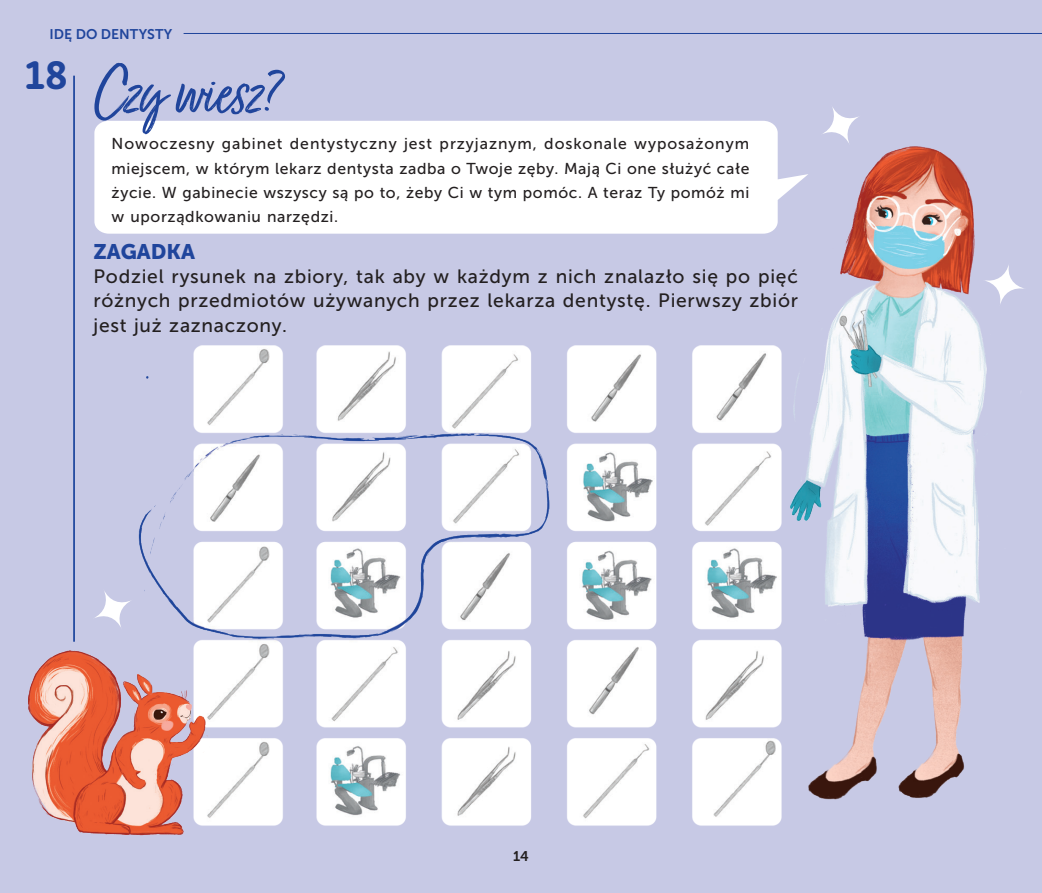
<style>
.page{position:relative;width:1042px;height:893px;background:#c7c9e5}
.page>*{position:absolute;margin:0;border:0;box-sizing:border-box;transform-origin:0 0}
.t1{font:78.75px "Turbinado Light Pro";letter-spacing:-.01em;color:#20459c}
.t2{font:700 42px "Clone Rounded";color:#20459c}
.t3{font:21px "Museo Sans 900";color:#20459c}
.t4{font:19.25px/24.3px "Museo Sans 500";letter-spacing:.04em;color:#231f20;text-align:justify}
.t5{font:15.75px/24.3px "Museo Sans 500";letter-spacing:.04em;color:#231f20;text-align:justify}
.t6{font:14px "Museo Sans 700";color:#20459c}
.t7{font:14px "Museo Sans 700";color:#231f20}
</style>
<div class="page">
<hr style="left:184px;top:33px;width:858px;height:1px;background:#20459c">
<div style="left:94px;top:121px;width:694px;height:113px;background:#fff"></div>
<hr style="left:73px;top:76px;width:2px;height:566px;background:#1e469d">
<img style="left:138px;top:345px;width:644px;height:481px">
<img style="left:788px;top:146px;width:199px;height:653px">
<img style="left:29px;top:650px;width:182px;height:186px">
<svg style="left:820px;top:105px;width:41px;height:41px"></svg>
<svg style="left:982px;top:262px;width:44px;height:45px"></svg>
<svg style="left:92px;top:589px;width:41px;height:41px"></svg>
<p class="t6" style="left:50px;top:26px;width:124px">IDĘ DO DENTYSTY</p>
<h2 class="t2" style="left:25px;top:40px;width:45px">18</h2>
<h1 class="t1" style="left:93px;top:49px;width:190px">Czy wiesz?</h1>
<p class="t5" style="left:112px;top:132px;width:639px">Nowoczesny gabinet dentystyczny jest przyjaznym, doskonale wyposażonym miejscem, w którym lekarz dentysta zadba o Twoje zęby. Mają Ci one służyć całe życie. W gabinecie wszyscy są po to, żeby Ci w tym pomóc. A teraz Ty pomóż mi w uporządkowaniu narzędzi.</p>
<h3 class="t3" style="left:93px;top:239px;width:103px">ZAGADKA</h3>
<p class="t4" style="left:93px;top:264px;width:706px">Podziel rysunek na zbiory, tak aby w każdym z nich znalazło się po pięć różnych przedmiotów używanych przez lekarza dentystę. Pierwszy zbiór jest już zaznaczony.</p>
<p class="t7" style="left:513px;top:848px;width:17px">14</p>
</div>
